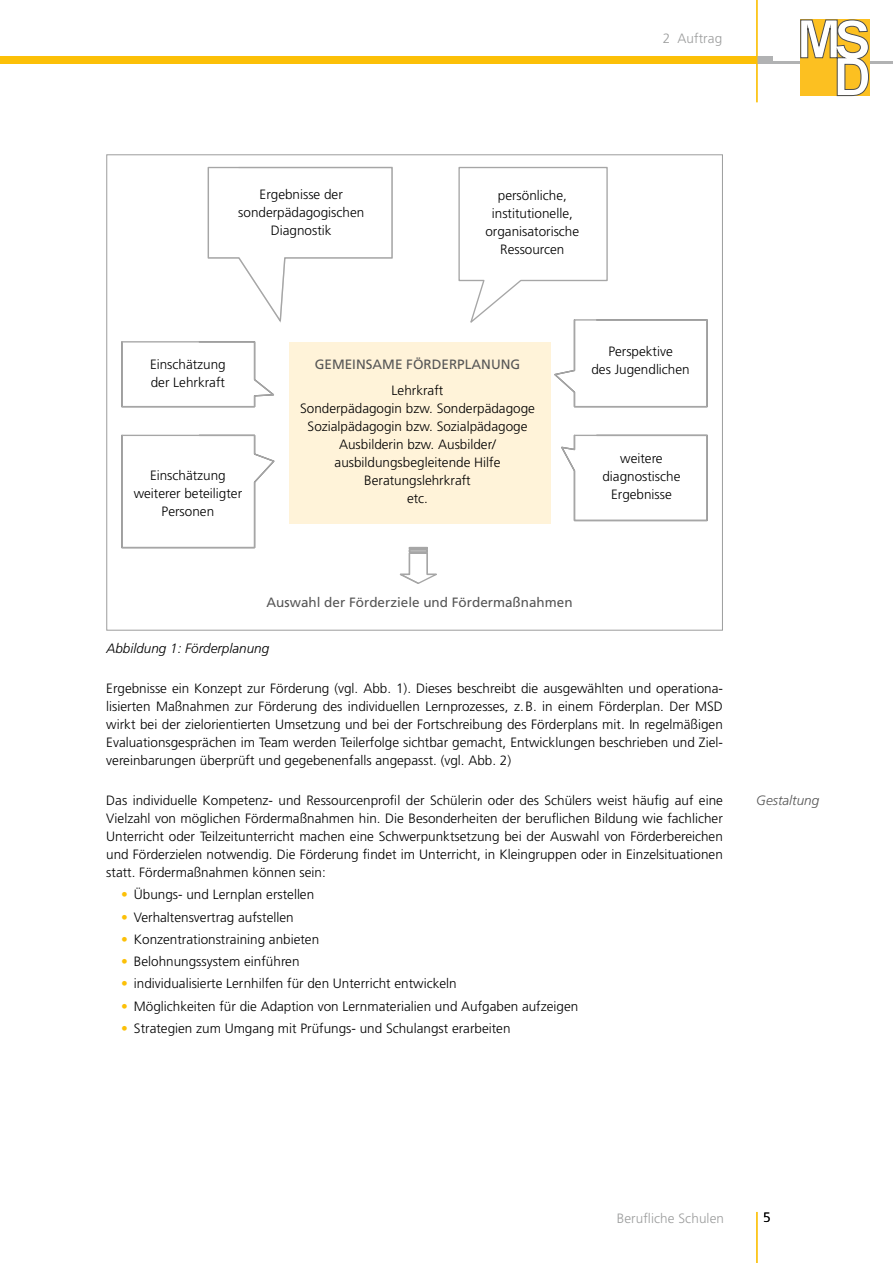
<style>
.page{position:relative;width:893px;height:1263px;background:#fff}
.page>*{position:absolute;margin:0;border:0;box-sizing:border-box;transform-origin:0 0}
.t1{font:14.4px "Arial";color:#000}
.t2{font:700 14.4px/18.9px "Arial";color:#000;text-align:center}
.t3{font:300 13.5px/18px "Frutiger LT Std";color:#000;text-align:center}
.t4{font:13.5px "Frutiger LT Std";color:#565656}
.t5{font:300 13.5px "Frutiger LT Std";letter-spacing:.005em;color:#9c9d9d}
.t6{font:italic 300 13.5px "Frutiger LT Std";color:#000}
.t7{font:italic 300 13.5px "Frutiger LT Std";color:#565656}
.s1{color:#fcc007}
.s2{font-weight:700}
</style>
<div class="page">
<div style="left:755px;top:56px;width:17px;height:8px;background:#b1b2b3"></div>
<hr style="left:757px;top:62px;width:136px;height:2px;background:#b1b2b3">
<div style="left:0;top:56px;width:757px;height:8px;background:#fcc007"></div>
<hr style="left:756px;top:0;width:1px;height:102px;background:#fcc007">
<hr style="left:756px;top:1212px;width:1px;height:51px;background:#fcc007">
<svg style="left:800px;top:20px;width:69px;height:76px"></svg>
<div style="left:289px;top:342px;width:262px;height:182px;background:#fff3d9"></div>
<svg style="left:207px;top:166px;width:186px;height:157px"></svg>
<svg style="left:458px;top:166px;width:250px;height:242px"></svg>
<svg style="left:121px;top:341px;width:153px;height:67px"></svg>
<svg style="left:121px;top:434px;width:154px;height:115px"></svg>
<svg style="left:561px;top:434px;width:147px;height:88px"></svg>
<svg style="left:399px;top:546px;width:38px;height:38px"></svg>
<p class="t5" style="left:663px;top:31px;width:61px">2 Auftrag</p>
<p class="t3" style="left:238px;top:185px;width:128px">Ergebnisse der sonderpädagogischen<br>Diagnostik</p>
<p class="t3" style="left:485px;top:187px;width:95px">persönliche, institutionelle, organisatorische<br>Ressourcen</p>
<p class="t3" style="left:150px;top:356px;width:77px;text-align:left">Einschätzung der Lehrkraft</p>
<p class="t3" style="left:134px;top:467px;width:110px">Einschätzung weiterer beteiligter<br>Personen</p>
<p class="t4" style="left:315px;top:356px;width:207px">GEMEINSAME FÖRDERPLANUNG</p>
<p class="t3" style="left:300px;top:382px;width:236px">Lehrkraft<br>Sonderpädagogin bzw. Sonderpädagoge<br>Sozialpädagogin bzw. Sozialpädagoge<br>Ausbilderin bzw. Ausbilder/ ausbildungsbegleitende Hilfe<br>Beratungslehrkraft<br>etc.</p>
<p class="t3" style="left:591px;top:343px;width:100px">Perspektive<br>des Jugendlichen</p>
<p class="t3" style="left:602px;top:450px;width:80px">weitere diagnostische<br>Ergebnisse</p>
<p class="t4" style="left:267px;top:594px;width:308px">Auswahl der Förderziele und Fördermaßnahmen</p>
<p class="t6" style="left:106px;top:640px;width:164px">Abbildung 1: Förderplanung</p>
<p class="t3" style="left:106px;top:679px;width:618px;text-align:justify">Ergebnisse ein Konzept zur Förderung (vgl. Abb. 1). Dieses beschreibt die ausgewählten und operationa&shy;lisierten Maßnahmen zur Förderung des individuellen Lernprozesses, z.B. in einem Förderplan. Der MSD wirkt bei der zielorientierten Umsetzung und bei der Fortschreibung des Förderplans mit. In regelmäßigen Evaluationsgesprächen im Team werden Teilerfolge sichtbar gemacht, Entwicklungen beschrieben und Ziel&shy;vereinbarungen überprüft und gegebenenfalls angepasst. (vgl. Abb. 2)</p>
<p class="t3" style="left:106px;top:791px;width:618px;text-align:justify">Das individuelle Kompetenz- und Ressourcenprofil der Schülerin oder des Schülers weist häufig auf eine Vielzahl von möglichen Fördermaßnahmen hin. Die Besonderheiten der beruflichen Bildung wie fachlicher Unterricht oder Teilzeitunterricht machen eine Schwerpunktsetzung bei der Auswahl von Förderbereichen und Förderzielen notwendig. Die Förderung findet im Unterricht, in Kleingruppen oder in Einzelsituationen statt. Fördermaßnahmen können sein:</p>
<p class="t3" style="left:121px;top:886px;width:195px"><span class="s1">•</span> Übungs- und Lernplan erstellen</p>
<p class="t3" style="left:121px;top:908px;width:174px"><span class="s1">•</span> Verhaltensvertrag aufstellen</p>
<p class="t3" style="left:121px;top:930px;width:200px"><span class="s1">•</span> Konzentrationstraining anbieten</p>
<p class="t3" style="left:121px;top:952px;width:180px"><span class="s1">•</span> Belohnungssystem einführen</p>
<p class="t3" style="left:121px;top:975px;width:337px"><span class="s1">•</span> individualisierte Lernhilfen für den Unterricht entwickeln</p>
<p class="t3" style="left:121px;top:997px;width:459px"><span class="s1">•</span> Möglichkeiten für die Adaption von Lernmaterialien und Aufgaben aufzeigen</p>
<p class="t3" style="left:121px;top:1019px;width:391px"><span class="s1">•</span> Strategien zum Umgang mit Prüfungs- und Schulangst erarbeiten</p>
<p class="t2" style="left:369px;top:736px;width:96px">Anlass<br>Fragestellung</p>
<p class="t2" style="left:375px;top:839px;width:92px">DIAGNOSTIK</p>
<p class="t1" style="left:271px;top:1021px;width:300px"><span class="s2">UMSETZUNG</span> individueller Fördermaßnahmen</p>
<p class="t7" style="left:756px;top:792px;width:65px">Gestaltung</p>
<p class="t5" style="left:617px;top:1211px;width:109px">Berufliche Schulen</p>
<p class="t3" style="left:763px;top:1208px;width:9px">5</p>
</div>
